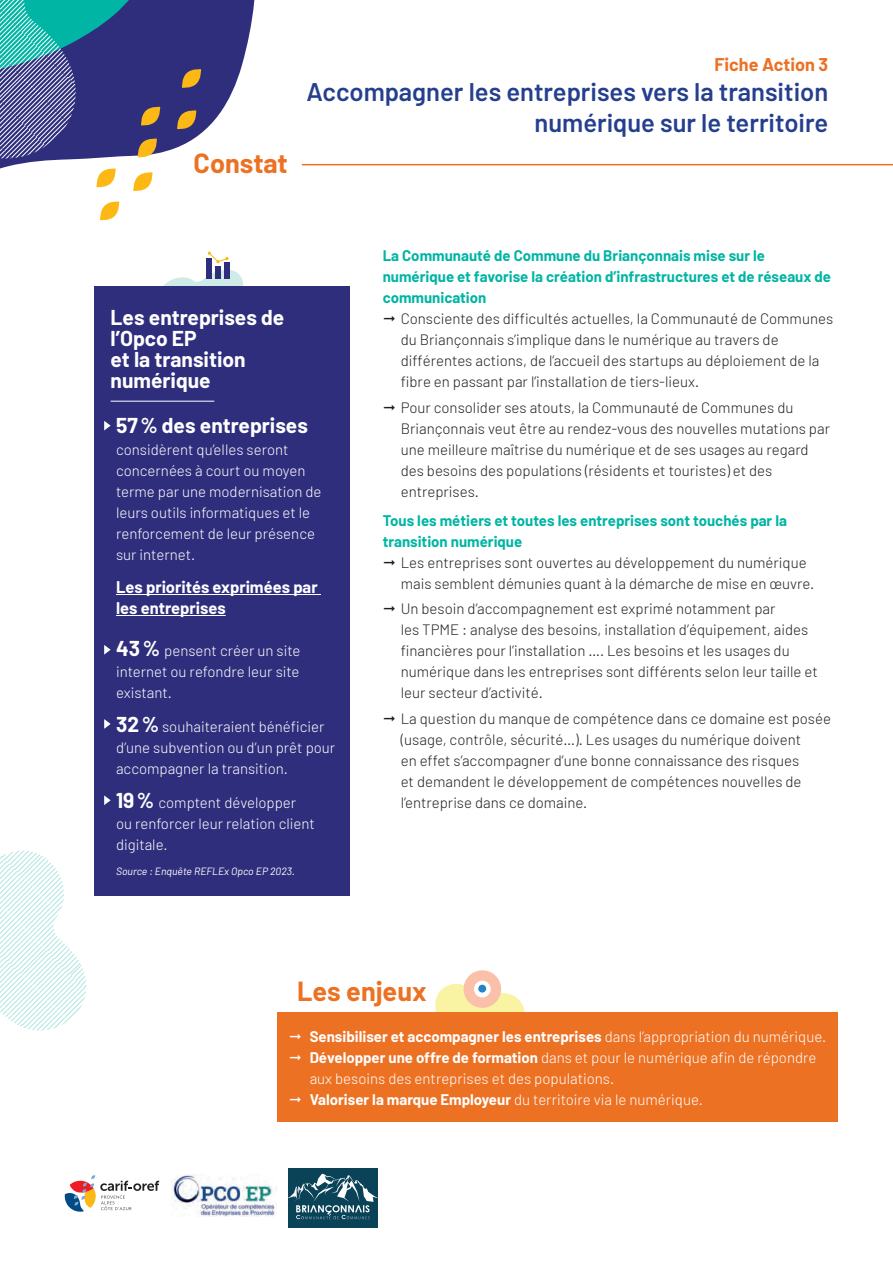
<style>
.page{position:relative;width:893px;height:1263px;background:#fff}
.page>*{position:absolute;margin:0;border:0;box-sizing:border-box;transform-origin:0 0}
.t1{font:700 27px "Barlow";color:#ec7123}
.t2{font:600 25.5px/30.6px "Barlow";color:#253f8e;text-align:right}
.t3{font:700 21px/21px "Barlow";color:#fff}
.t4{font:700 18px "Barlow";color:#ec7123}
.t5{font:700 16.5px/21px "Barlow";color:#fff}
.t6{font:300 15px/21px "Barlow";color:#231f20}
.t7{font:300 15px/21px "Barlow";color:#fff}
.t8{font:700 15px/21px "Barlow";color:#00b5a4}
.t9{font:700 15px "Barlow";color:#fff}
.t10{font:italic 10.5px "Barlow";color:#fff}
.s1{font-weight:700;font-size:21px}
.s2{font-weight:300}
.s3{font-weight:700}
</style>
<div class="page">
<svg style="left:152px;top:270px;width:92px;height:17px"></svg>
<div style="left:95px;top:287px;width:255px;height:609px;background:#2f2e7d"></div>
<hr style="left:116px;top:594px;width:205px;height:1px;background:#fff">
<hr style="left:116px;top:615px;width:110px;height:1px;background:#fff">
<svg style="left:0;top:850px;width:87px;height:181px"></svg>
<svg style="left:0;top:0;width:255px;height:169px;fill:#2f2e7d"></svg>
<svg style="left:181px;top:68px;width:21px;height:21px"></svg>
<svg style="left:177px;top:109px;width:20px;height:21px"></svg>
<svg style="left:133px;top:172px;width:20px;height:19px"></svg>
<svg style="left:96px;top:167px;width:20px;height:21px"></svg>
<svg style="left:100px;top:201px;width:20px;height:20px"></svg>
<svg style="left:0;top:0;width:161px;height:159px;background:#426291"></svg>
<hr style="left:302px;top:164px;width:591px;height:1px;background:#ec7123">
<svg style="left:65px;top:1175px;width:94px;height:37px"></svg>
<img style="left:172px;top:1174px;width:104px;height:42px">
<svg style="left:435px;top:970px;width:90px;height:42px"></svg>
<div style="left:478px;top:985px;width:8px;height:7px;background:#2783c5;border-radius:50%"></div>
<div style="left:206px;top:259px;width:6px;height:20px;background:#2f2e7d"></div>
<div style="left:215px;top:266px;width:6px;height:13px;background:#2f2e7d"></div>
<div style="left:224px;top:262px;width:6px;height:17px;background:#2f2e7d"></div>
<svg style="left:208px;top:252px;width:21px;height:11px"></svg>
<svg style="left:104px;top:421px;width:7px;height:9px"></svg>
<svg style="left:104px;top:645px;width:7px;height:10px"></svg>
<svg style="left:104px;top:719px;width:7px;height:10px"></svg>
<svg style="left:104px;top:795px;width:7px;height:10px"></svg>
<hr style="left:111px;top:401px;width:103px;height:1px;background:#fff">
<div style="left:277px;top:1012px;width:560px;height:109px;background:#ec7123"></div>
<svg style="left:288px;top:1168px;width:89px;height:60px;background:#2e5e70"></svg>
<h1 class="t1" style="left:194px;top:146px;width:96px">Constat</h1>
<p class="t4" style="left:714px;top:53px;width:115px">Fiche Action 3</p>
<h2 class="t2" style="left:307px;top:76px;width:523px">Accompagner les entreprises vers la transition numérique sur le territoire</h2>
<h3 class="t3" style="left:111px;top:307px;width:175px">Les entreprises de l’Opco EP<br>et la transition numérique</h3>
<h3 class="t3" style="left:116px;top:415px;width:193px">57% des entreprises</h3>
<p class="t7" style="left:116px;top:438px;width:207px">considèrent qu’elles seront concernées à court ou moyen terme par une modernisation de leurs outils informatiques et le renforcement de leur présence sur internet.</p>
<p class="t5" style="left:116px;top:577px;width:203px">Les priorités exprimées par les entreprises</p>
<p class="t7" style="left:116px;top:640px;width:186px;text-align:justify"><span class="s1">43%</span> pensent créer un site internet ou refondre leur site existant.</p>
<p class="t7" style="left:116px;top:716px;width:221px"><span class="s1">32%</span> souhaiteraient bénéficier d’une subvention ou d’un prêt pour accompagner la transition.</p>
<p class="t7" style="left:116px;top:791px;width:200px"><span class="s1">19%</span> comptent développer ou renforcer leur relation client digitale.</p>
<p class="t10" style="left:116px;top:865px;width:180px">Source : Enquête REFLEx Opco EP 2023.</p>
<p class="t8" style="left:383px;top:245px;width:450px">La Communauté de Commune du Briançonnais mise sur le numérique et favorise la création d’infrastructures et de réseaux de communication</p>
<p class="t6" style="left:401px;top:308px;width:434px;text-indent:-18px">◻ Consciente des difficultés actuelles, la Communauté de Communes du Briançonnais s’implique dans le numérique au travers de différentes actions, de l’accueil des startups au déploiement de la fibre en passant par l’installation de tiers-lieux.</p>
<p class="t6" style="left:401px;top:396px;width:431px;text-indent:-18px">◻ Pour consolider ses atouts, la Communauté de Communes du Briançonnais veut être au rendez-vous des nouvelles mutations par une meilleure maîtrise du numérique et de ses usages au regard des besoins des populations (résidents et touristes) et des entreprises.</p>
<p class="t8" style="left:383px;top:510px;width:406px">Tous les métiers et toutes les entreprises sont touchés par la transition numérique</p>
<p class="t6" style="left:401px;top:552px;width:415px;text-indent:-18px">◻ Les entreprises sont ouvertes au développement du numérique mais semblent démunies quant à la démarche de mise en œuvre.</p>
<p class="t6" style="left:401px;top:598px;width:419px;text-indent:-18px">◻ Un besoin d’accompagnement est exprimé notamment par<br>les TPME : analyse des besoins, installation d’équipement, aides financières pour l’installation …. Les besoins et les usages du numérique dans les entreprises sont différents selon leur taille et leur secteur d’activité.</p>
<p class="t6" style="left:401px;top:707px;width:432px;text-indent:-18px">◻ La question du manque de compétence dans ce domaine est posée (usage, contrôle, sécurité…). Les usages du numérique doivent<br>en effet s’accompagner d’une bonne connaissance des risques<br>et demandent le développement de compétences nouvelles de l’entreprise dans ce domaine.</p>
<h1 class="t1" style="left:297px;top:974px;width:131px">Les enjeux</h1>
<p class="t9" style="left:289px;top:1027px;width:539px">◻ Sensibiliser et accompagner les entreprises <span class="s2">dans l’appropriation du numérique.</span></p>
<p class="t7" style="left:310px;top:1046px;width:508px;text-indent:-21px">◻ <span class="s3">Développer une offre de formation</span> dans et pour le numérique afin de répondre aux besoins des entreprises et des populations.</p>
<p class="t7" style="left:289px;top:1088px;width:416px">◻ <span class="s3">Valoriser la marque Employeur</span> du territoire via le numérique.</p>
</div>
